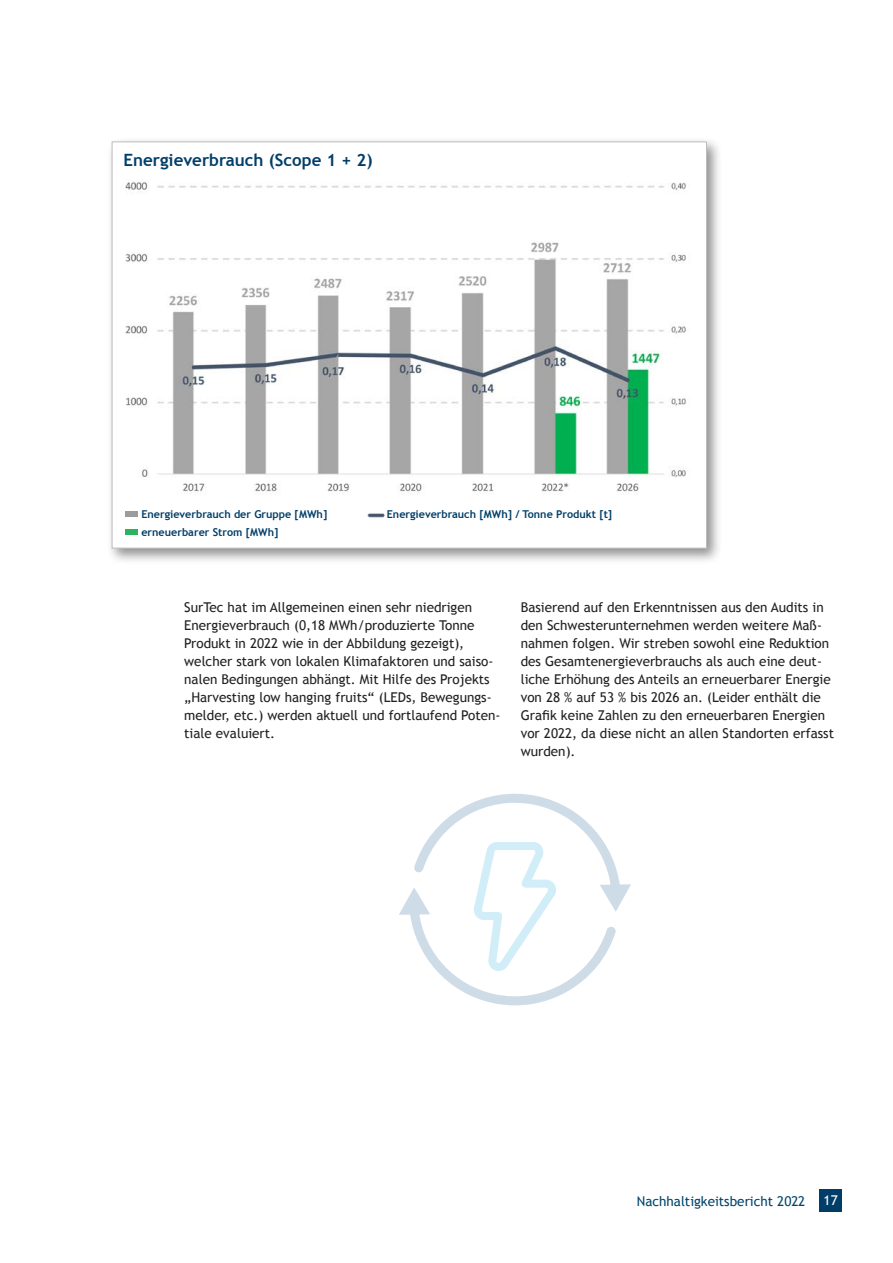
<style>
.page{position:relative;width:893px;height:1263px;background:#fff}
.page>*{position:absolute;margin:0;border:0;box-sizing:border-box;transform-origin:0 0}
.t1{font:700 16.95px "Trebuchet MS";color:#003e69}
.t2{font:13.5px/18px "Trebuchet MS";color:#231f20}
.t3{font:13.5px "Trebuchet MS";color:#00466e}
.t4{font:13.5px "Trebuchet MS";color:#fff}
.t5{font:700 10.8px "Trebuchet MS";color:#003e69}
</style>
<div class="page">
<svg style="left:399px;top:794px;width:232px;height:211px"></svg>
<div style="left:106px;top:136px;width:617px;height:428px;background:#231f20;opacity:.5"></div>
<div style="left:112px;top:141px;width:595px;height:408px;background:#fff;border:1px solid #bcbdc0"></div>
<img style="left:125px;top:182px;width:561px;height:311px">
<img style="left:367px;top:513px;width:18px;height:5px">
<div style="left:125px;top:512px;width:12px;height:5px;background:#9a9c9d"></div>
<div style="left:125px;top:530px;width:12px;height:5px;background:#2bb45f"></div>
<div style="left:820px;top:1189px;width:22px;height:23px;background:#003e69"></div>
<p class="t1" style="left:124px;top:149px;width:251px">Energieverbrauch (Scope 1 + 2)</p>
<p class="t5" style="left:141px;top:507px;width:187px">Energieverbrauch der Gruppe [MWh]</p>
<p class="t5" style="left:141px;top:525px;width:139px">erneuerbarer Strom [MWh]</p>
<p class="t5" style="left:387px;top:507px;width:227px">Energieverbrauch [MWh] / Tonne Produkt [t]</p>
<p class="t2" style="left:184px;top:598px;width:292px">SurTec hat im Allgemeinen einen sehr niedrigen<br>Energieverbrauch (0,18 MWh/produzierte Tonne<br>Produkt in 2022 wie in der Abbildung gezeigt),</p>
<p class="t2" style="left:184px;top:652px;width:318px">welcher stark von lokalen Klimafaktoren und saiso&shy;nalen Bedingungen abhängt. Mit Hilfe des Projekts „Harvesting low hanging fruits“ (LEDs, Bewegungs&shy;melder, etc.) werden aktuell und fortlaufend Poten&shy;tiale evaluiert.</p>
<p class="t2" style="left:521px;top:598px;width:315px">Basierend auf den Erkenntnissen aus den Audits in den Schwesterunternehmen werden weitere Maß&shy;nahmen folgen. Wir streben sowohl eine Reduktion des Gesamtenergieverbrauchs als auch eine deut&shy;liche Erhöhung des Anteils an erneuerbarer Energie von 28 % auf 53 % bis 2026 an. (Leider enthält die Grafik keine Zahlen zu den erneuerbaren Energien vor 2022, da diese nicht an allen Standorten erfasst wurden).</p>
<p class="t3" style="left:637px;top:1193px;width:170px">Nachhaltigkeitsbericht 2022</p>
<p class="t4" style="left:824px;top:1192px;width:16px">17</p>
</div>
